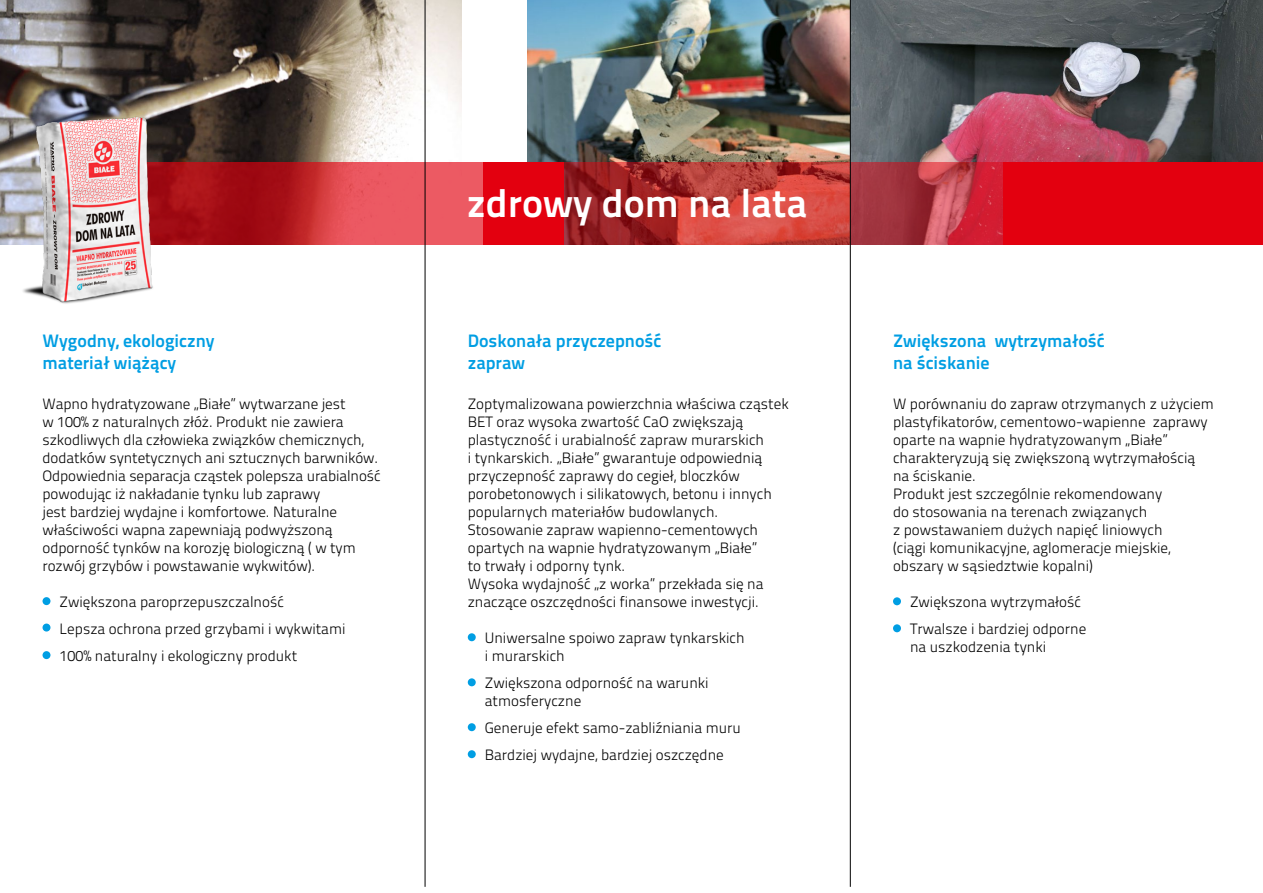
<style>
.page{position:relative;width:1263px;height:893px;background:#fff}
.page>*{position:absolute;margin:0;border:0;box-sizing:border-box;transform-origin:0 0}
.t1{font:39.9px "Titillium Text 25 L 800 wt";color:#fff}
.t2{font:18px/21.6px "Titillium Text 25 L 800 wt";color:#009ee3}
.t3{font:15px/18px "Titillium Text 25 L 250 wt";color:#000}
</style>
<div class="page">
<img style="left:0;top:0;width:461px;height:244px">
<img style="left:527px;top:0;width:323px;height:162px">
<img style="left:851px;top:0;width:412px;height:162px">
<svg style="left:563px;top:162px;width:440px;height:82px;background:#b53638"></svg>
<div style="left:483px;top:162px;width:80px;height:82px;background:#e3000f"></div>
<svg style="left:172px;top:162px;width:311px;height:82px;background:#c9353c"></svg>
<div style="left:1003px;top:162px;width:260px;height:82px;background:#e3000f"></div>
<hr style="left:850px;top:0;width:1px;height:887px;background:#000">
<hr style="left:425px;top:0;width:1px;height:887px;background:#000">
<div style="left:468px;top:633px;width:8px;height:8px;background:#009ee3;border-radius:50%"></div>
<div style="left:468px;top:678px;width:8px;height:8px;background:#009ee3;border-radius:50%"></div>
<div style="left:468px;top:723px;width:8px;height:8px;background:#009ee3;border-radius:50%"></div>
<div style="left:468px;top:750px;width:8px;height:8px;background:#009ee3;border-radius:50%"></div>
<div style="left:893px;top:597px;width:8px;height:8px;background:#009ee3;border-radius:50%"></div>
<div style="left:893px;top:624px;width:8px;height:8px;background:#009ee3;border-radius:50%"></div>
<div style="left:43px;top:597px;width:7px;height:8px;background:#009ee3;border-radius:50%"></div>
<div style="left:43px;top:624px;width:7px;height:7px;background:#009ee3;border-radius:50%"></div>
<div style="left:43px;top:651px;width:7px;height:8px;background:#009ee3;border-radius:50%"></div>
<img style="left:9px;top:87px;width:163px;height:217px">
<p class="t2" style="left:43px;top:329px;width:173px">Wygodny, ekologiczny materiał wiążący</p>
<p class="t3" style="left:43px;top:393px;width:340px">Wapno hydratyzowane „Białe” wytwarzane jest<br>w 100% z naturalnych złóż. Produkt nie zawiera szkodliwych dla człowieka związków chemicznych, dodatków syntetycznych ani sztucznych barwników.<br>Odpowiednia separacja cząstek polepsza urabialność powodując iż nakładanie tynku lub zaprawy<br>jest bardziej wydajne i komfortowe. Naturalne właściwości wapna zapewniają podwyższoną odporność tynków na korozję biologiczną ( w tym rozwój grzybów i powstawanie wykwitów).</p>
<p class="t3" style="left:60px;top:587px;width:287px;line-height:27px">Zwiększona paroprzepuszczalność<br>Lepsza ochrona przed grzybami i wykwitami<br>100% naturalny i ekologiczny produkt</p>
<h1 class="t1" style="left:467px;top:172px;width:342px">zdrowy dom na lata</h1>
<p class="t2" style="left:468px;top:329px;width:195px">Doskonała przyczepność zapraw</p>
<p class="t3" style="left:468px;top:393px;width:322px">Zoptymalizowana powierzchnia właściwa cząstek BET oraz wysoka zwartość CaO zwiększają plastyczność i urabialność zapraw murarskich<br>i tynkarskich. „Białe” gwarantuje odpowiednią przyczepność zaprawy do cegieł, bloczków porobetonowych i silikatowych, betonu i innych popularnych materiałów budowlanych.<br>Stosowanie zapraw wapienno-cementowych opartych na wapnie hydratyzowanym „Białe”<br>to trwały i odporny tynk.<br>Wysoka wydajność „z worka” przekłada się na znaczące oszczędności finansowe inwestycji.</p>
<p class="t3" style="left:485px;top:627px;width:261px">Uniwersalne spoiwo zapraw tynkarskich i murarskich</p>
<p class="t3" style="left:485px;top:672px;width:225px">Zwiększona odporność na warunki atmosferyczne</p>
<p class="t3" style="left:485px;top:713px;width:257px;line-height:27px">Generuje efekt samo-zabliźniania muru<br>Bardziej wydajne, bardziej oszczędne</p>
<p class="t2" style="left:893px;top:329px;width:213px">Zwiększona wytrzymałość na ściskanie</p>
<p class="t3" style="left:893px;top:393px;width:322px">W porównaniu do zapraw otrzymanych z użyciem plastyfikatorów, cementowo-wapienne zaprawy oparte na wapnie hydratyzowanym „Białe” charakteryzują się zwiększoną wytrzymałością na ściskanie.<br>Produkt jest szczególnie rekomendowany<br>do stosowania na terenach związanych<br>z powstawaniem dużych napięć liniowych<br>(ciągi komunikacyjne, aglomeracje miejskie, obszary w sąsiedztwie kopalni)</p>
<p class="t3" style="left:910px;top:587px;width:178px;line-height:27px">Zwiększona wytrzymałość<br>Trwalsze i bardziej odporne</p>
<p class="t3" style="left:910px;top:636px;width:138px">na uszkodzenia tynki</p>
</div>
